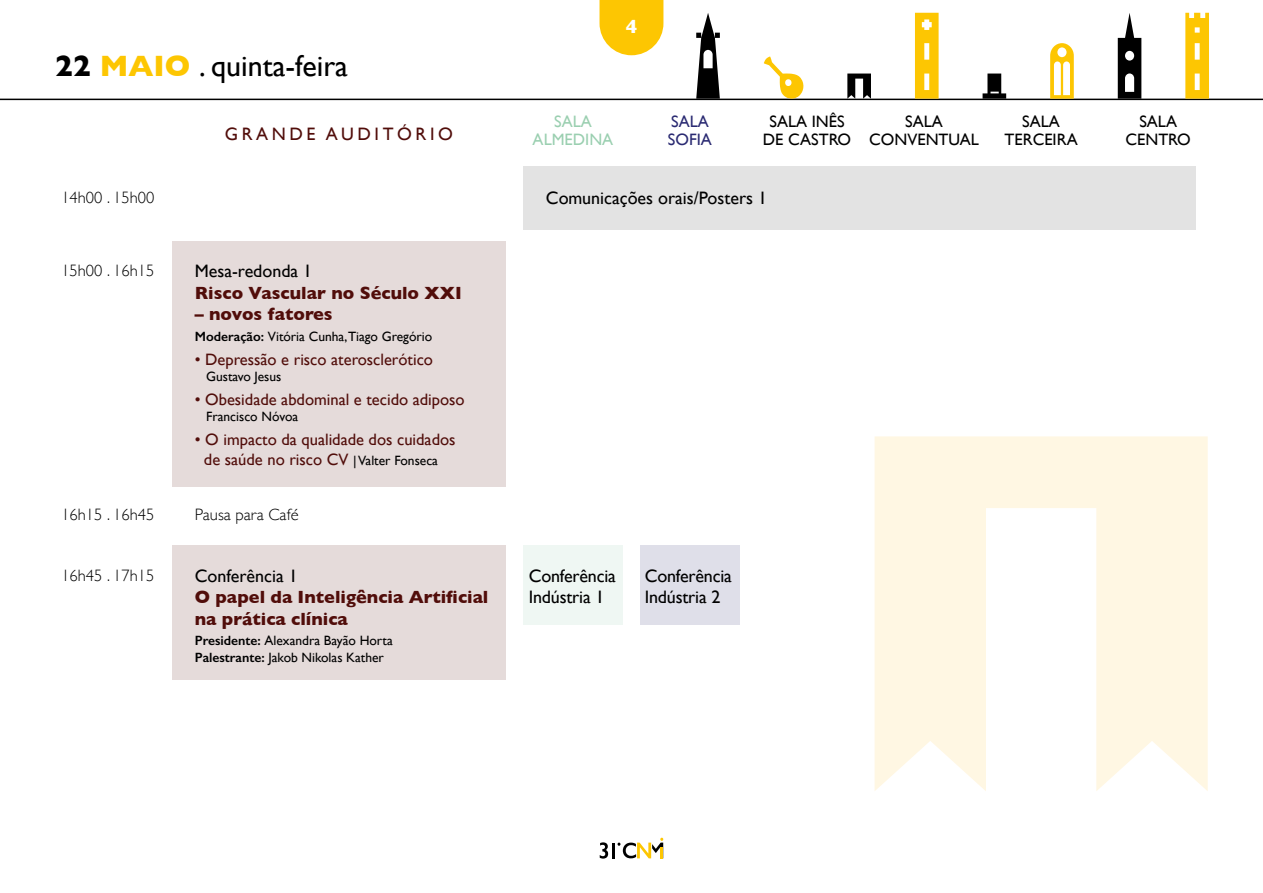
<style>
.page{position:relative;width:1263px;height:893px;background:#fff}
.page>*{position:absolute;margin:0;border:0;box-sizing:border-box;transform-origin:0 0}
.t1{font:30px "Gill Sans";color:#000}
.t2{font:700 19.5px "Gill Sans";color:#fff}
.t3{font:18px/21.6px "Gill Sans";letter-spacing:-.01em;color:#000}
.t4{font:700 18px/21.6px "Gill Sans";color:#510d0a}
.t5{font:18px "Gill Sans";letter-spacing:.2em;color:#510d0a}
.t6{font:16.5px/19.8px "Gill Sans";color:#510d0a;text-align:center}
.t7{font:300 16.5px "Gill Sans";color:#000}
.t8{font:16.5px/18px "Gill Sans";color:#000;text-align:center}
.t9{font:16.5px/18px "Gill Sans";color:#9acfb0;text-align:center}
.t10{font:16.5px/18px "Gill Sans";color:#2a2a72}
.t11{font:13.5px/16.2px "Gill Sans";color:#000}
.s1{font-weight:700}
.s2{font-weight:700;color:#fdc602}
.s3{font-weight:600}
.s4{font-size:13.5px;color:#000}
</style>
<div class="page">
<hr style="left:0;top:99px;width:1263px;height:1px;background:#000">
<svg style="left:764px;top:56px;width:40px;height:43px"></svg>
<svg style="left:1118px;top:13px;width:23px;height:86px"></svg>
<svg style="left:696px;top:13px;width:24px;height:86px"></svg>
<svg style="left:847px;top:74px;width:24px;height:25px"></svg>
<svg style="left:982px;top:74px;width:24px;height:25px"></svg>
<svg style="left:915px;top:13px;width:23px;height:86px;background:#fccc21"></svg>
<svg style="left:1185px;top:13px;width:24px;height:86px;background:#fccd23"></svg>
<svg style="left:1050px;top:43px;width:24px;height:56px"></svg>
<svg style="left:599px;top:0;width:64px;height:55px;background:#fdcd21"></svg>
<svg style="left:600px;top:842px;width:8px;height:17px"></svg>
<hr style="left:612px;top:843px;width:3px;height:15px;background:#000">
<svg style="left:617px;top:838px;width:46px;height:20px"></svg>
<div style="left:523px;top:166px;width:673px;height:64px;background:#e3e3e3"></div>
<div style="left:172px;top:241px;width:333px;height:245px;background:#e5dbda"></div>
<div style="left:172px;top:545px;width:333px;height:135px;background:#e5dbda"></div>
<div style="left:523px;top:545px;width:99px;height:80px;background:#eff7f3"></div>
<div style="left:640px;top:545px;width:99px;height:80px;background:#dfdfe9"></div>
<svg style="left:874px;top:436px;width:334px;height:355px;fill:#fff7e3"></svg>
<h1 class="t1" style="left:55px;top:48px;width:294px"><span class="s1">22</span> <span class="s2">MAIO</span> . quinta-feira</h1>
<p class="t2" style="left:626px;top:11px;width:13px">4</p>
<p class="t5" style="left:225px;top:124px;width:230px">GRANDE AUDITÓRIO</p>
<p class="t9" style="left:533px;top:113px;width:82px">SALA<br>ALMEDINA</p>
<p class="t10" style="left:668px;top:113px;width:46px">SALA<br>SOFIA</p>
<p class="t8" style="left:763px;top:113px;width:90px">SALA INÊS<br>DE CASTRO</p>
<p class="t8" style="left:869px;top:113px;width:111px">SALA<br>CONVENTUAL</p>
<p class="t8" style="left:1004px;top:113px;width:75px">SALA<br>TERCEIRA</p>
<p class="t8" style="left:1125px;top:113px;width:67px">SALA<br>CENTRO</p>
<p class="t7" style="left:61px;top:184px;width:94px">14h00 . 15h00</p>
<p class="t3" style="left:546px;top:187px;width:223px">Comunicações orais/Posters 1</p>
<p class="t7" style="left:61px;top:258px;width:94px">15h00 . 16h15</p>
<p class="t3" style="left:195px;top:260px;width:119px">Mesa-redonda 1</p>
<p class="t4" style="left:195px;top:282px;width:269px">Risco Vascular no Século XXI</p>
<p class="t4" style="left:195px;top:303px;width:139px">– novos fatores</p>
<p class="t11" style="left:195px;top:328px;width:239px"><span class="s3">Moderação:</span> Vitória Cunha,Tiago Gregório</p>
<p class="t6" style="left:195px;top:349px;width:240px">• Depressão e risco aterosclerótico</p>
<p class="t11" style="left:206px;top:368px;width:77px">Gustavo Jesus</p>
<p class="t6" style="left:195px;top:390px;width:271px">• Obesidade abdominal e tecido adiposo</p>
<p class="t11" style="left:206px;top:409px;width:94px">Francisco Nóvoa</p>
<p class="t6" style="left:195px;top:430px;width:262px">• O impacto da qualidade dos cuidados de saúde no risco CV <span class="s4">| Valter Fonseca</span></p>
<p class="t7" style="left:61px;top:501px;width:94px">16h15 . 16h45</p>
<p class="t7" style="left:195px;top:501px;width:105px">Pausa para Café</p>
<p class="t7" style="left:61px;top:562px;width:94px">16h45 . 17h15</p>
<p class="t3" style="left:195px;top:565px;width:104px">Conferência 1</p>
<p class="t4" style="left:195px;top:586px;width:295px">O papel da Inteligência Artificial na prática clínica</p>
<p class="t11" style="left:195px;top:633px;width:200px"><span class="s3">Presidente:</span> Alexandra Bayão Horta<br><span class="s3">Palestrante:</span> Jakob Nikolas Kather</p>
<p class="t3" style="left:529px;top:565px;width:89px">Conferência<br>Indústria 1</p>
<p class="t3" style="left:645px;top:565px;width:89px">Conferência<br>Indústria 2</p>
</div>
